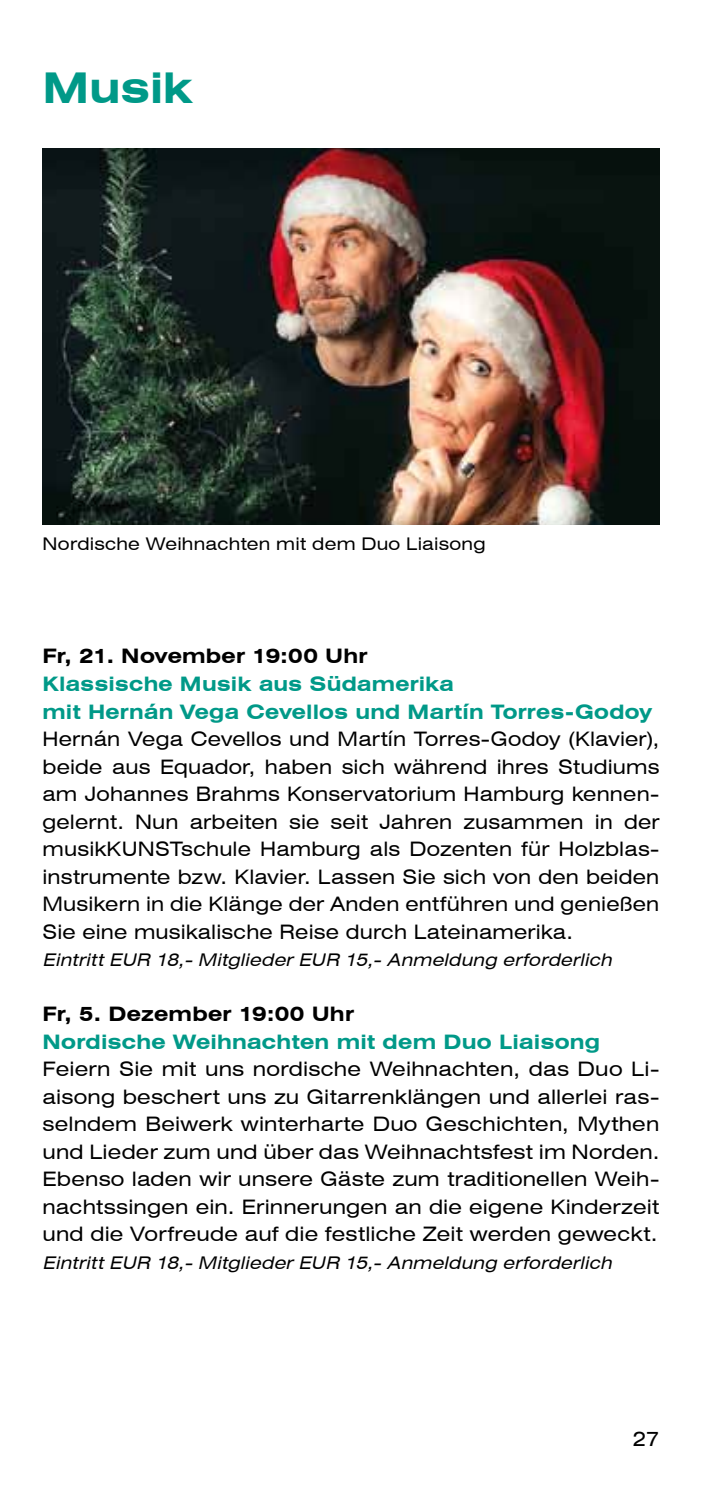
<style>
.page{position:relative;width:702px;height:1489px;background:#fff}
.page>*{position:absolute;margin:0;border:0;box-sizing:border-box;transform-origin:0 0}
.t1{font:700 expanded 42.5px "Swiss 721 BT";letter-spacing:-.015em;color:#098}
.t2{font:expanded 20px/27.5px "Swiss 721 BT";letter-spacing:.01em;color:#000;text-align:justify}
.t3{font:700 expanded 20px/27.5px "Swiss 721 BT";letter-spacing:.005em;color:#098}
.t4{font:700 expanded 20px "Swiss 721 BT";letter-spacing:.01em;color:#000}
.t5{font:italic expanded 17.5px "Swiss 721 BT";color:#000}
.t6{font:expanded 17.5px "Swiss 721 BT";letter-spacing:.015em;color:#000}
</style>
<div class="page">
<img style="left:43px;top:149px;width:616px;height:375px">
<h1 class="t1" style="left:43px;top:62px;width:152px">Musik</h1>
<p class="t6" style="left:43px;top:533px;width:444px">Nordische Weihnachten mit dem Duo Liaisong</p>
<p class="t4" style="left:43px;top:644px;width:326px">Fr, 21. November 19:00 Uhr</p>
<p class="t3" style="left:43px;top:670px;width:611px">Klassische Musik aus Südamerika<br>mit Hernán Vega Cevellos und Martín Torres-Godoy</p>
<p class="t2" style="left:43px;top:725px;width:618px">Hernán Vega Cevellos und Martín Torres-Godoy (Klavier), beide aus Equador, haben sich während ihres Studiums am Johannes Brahms Konservatorium Hamburg kennen&shy;gelernt. Nun arbeiten sie seit Jahren zusammen in der musikKUNSTschule Hamburg als Dozenten für Holzblas&shy;instrumente bzw. Klavier. Lassen Sie sich von den beiden Musikern in die Klänge der Anden entführen und genießen Sie eine musikalische Reise durch Lateinamerika.</p>
<p class="t5" style="left:43px;top:949px;width:575px">Eintritt EUR 18,- Mitglieder EUR 15,- Anmeldung erforderlich</p>
<p class="t4" style="left:43px;top:1001px;width:313px">Fr, 5. Dezember 19:00 Uhr</p>
<p class="t3" style="left:43px;top:1027px;width:559px">Nordische Weihnachten mit dem Duo Liaisong</p>
<p class="t2" style="left:43px;top:1055px;width:618px">Feiern Sie mit uns nordische Weihnachten, das Duo Li&shy;aisong beschert uns zu Gitarrenklängen und allerlei ras&shy;selndem Beiwerk winterharte Duo Geschichten, Mythen und Lieder zum und über das Weihnachtsfest im Norden.<br>Ebenso laden wir unsere Gäste zum traditionellen Weih&shy;nachtssingen ein. Erinnerungen an die eigene Kinderzeit und die Vorfreude auf die festliche Zeit werden geweckt.</p>
<p class="t5" style="left:43px;top:1251px;width:575px">Eintritt EUR 18,- Mitglieder EUR 15,- Anmeldung erforderlich</p>
<p class="t2" style="left:632px;top:1425px;width:28px">27</p>
</div>
